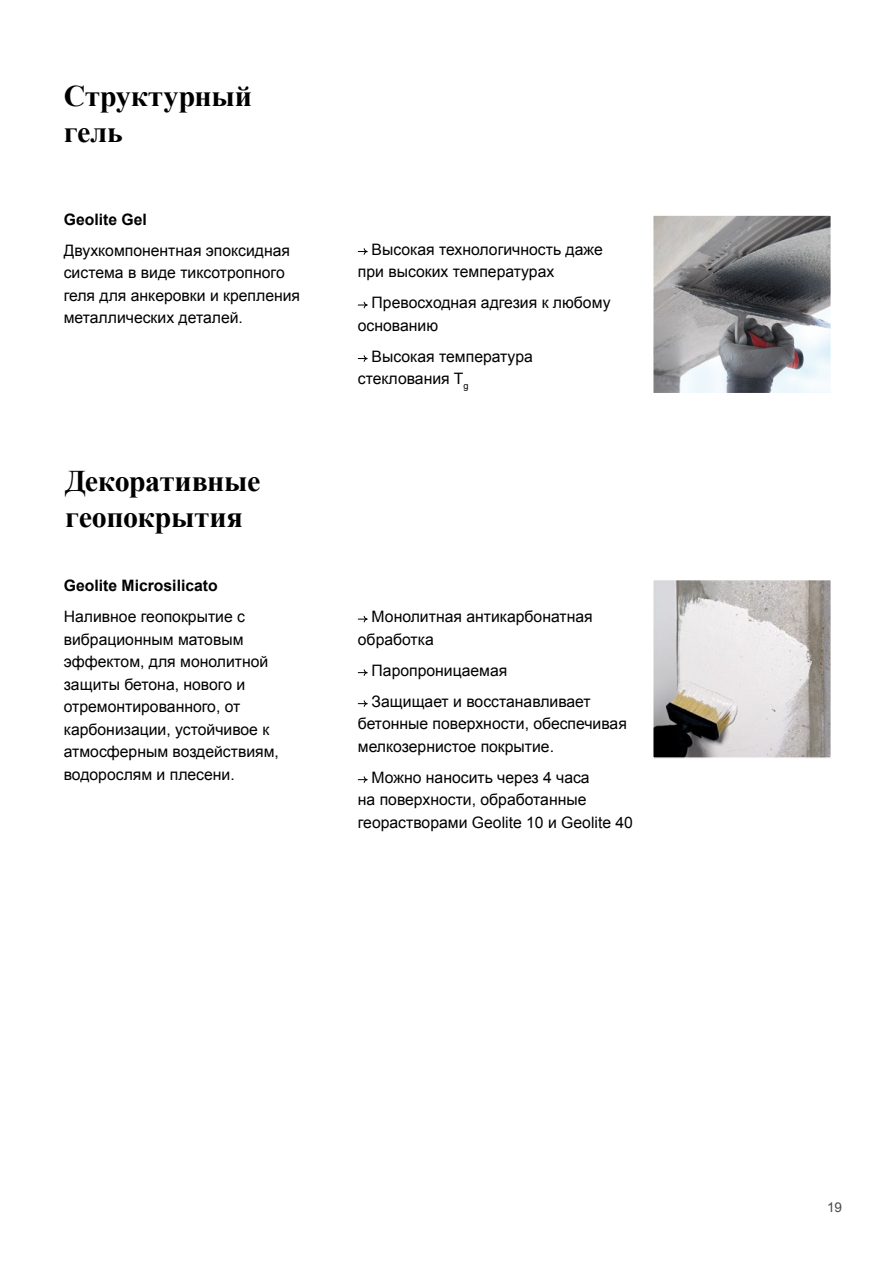
<style>
.page{position:relative;width:893px;height:1263px;background:#fff}
.page>*{position:absolute;margin:0;border:0;box-sizing:border-box;transform-origin:0 0}
.t1{font:700 30px/36px "Times New Roman";letter-spacing:-.01em;color:#000}
.t2{font:15.75px/22.5px "Arial";color:#000}
.t3{font:700 15.75px "Arial";color:#000}
.t4{font:13.5px "Arial";color:#474949}
</style>
<div class="page">
<svg style="left:358px;top:615px;width:10px;height:8px"></svg>
<svg style="left:358px;top:669px;width:10px;height:7px"></svg>
<svg style="left:358px;top:700px;width:10px;height:7px"></svg>
<svg style="left:358px;top:776px;width:10px;height:7px"></svg>
<svg style="left:358px;top:248px;width:10px;height:7px"></svg>
<svg style="left:358px;top:301px;width:10px;height:8px"></svg>
<svg style="left:358px;top:355px;width:10px;height:7px"></svg>
<img style="left:655px;top:217px;width:174px;height:174px">
<div style="left:652px;top:214px;width:180px;height:180px;border:2px solid #fff"></div>
<img style="left:655px;top:582px;width:174px;height:174px">
<div style="left:652px;top:579px;width:180px;height:180px;border:2px solid #fff"></div>
<h1 class="t1" style="left:64px;top:77px;width:190px">Структурный гель</h1>
<p class="t3" style="left:64px;top:209px;width:85px">Geolite Gel</p>
<p class="t2" style="left:64px;top:239px;width:238px">Двухкомпонентная эпоксидная система в виде тиксотропного геля для анкеровки и крепления металлических деталей.</p>
<h1 class="t1" style="left:65px;top:462px;width:197px">Декоративные геопокрытия</h1>
<p class="t3" style="left:64px;top:575px;width:156px">Geolite Microsilicato</p>
<p class="t2" style="left:64px;top:605px;width:217px">Наливное геопокрытие с вибрационным матовым эффектом, для монолитной защиты бетона, нового и отремонтированного, от карбонизации, устойчивое к атмосферным воздействиям, водорослям и плесени.</p>
<p class="t2" style="left:358px;top:238px;width:246px;text-indent:14px">Высокая технологичность даже при высоких температурах</p>
<p class="t2" style="left:358px;top:292px;width:254px;text-indent:14px">Превосходная адгезия к любому основанию</p>
<p class="t2" style="left:358px;top:345px;width:176px;text-indent:14px">Высокая температура стеклования T<sub>g</sub></p>
<p class="t2" style="left:358px;top:606px;width:236px;text-indent:14px">Монолитная антикарбонатная обработка</p>
<p class="t2" style="left:372px;top:655px;width:221px;line-height:31px">Паропроницаемая<br>Защищает и восстанавливает</p>
<p class="t2" style="left:358px;top:713px;width:271px">бетонные поверхности, обеспечивая мелкозернистое покрытие.</p>
<p class="t2" style="left:358px;top:766px;width:277px;text-indent:14px">Можно наносить через 4 часа<br>на поверхности, обработанные георастворами Geolite 10 и Geolite 40</p>
<p class="t4" style="left:827px;top:1198px;width:16px">19</p>
</div>
